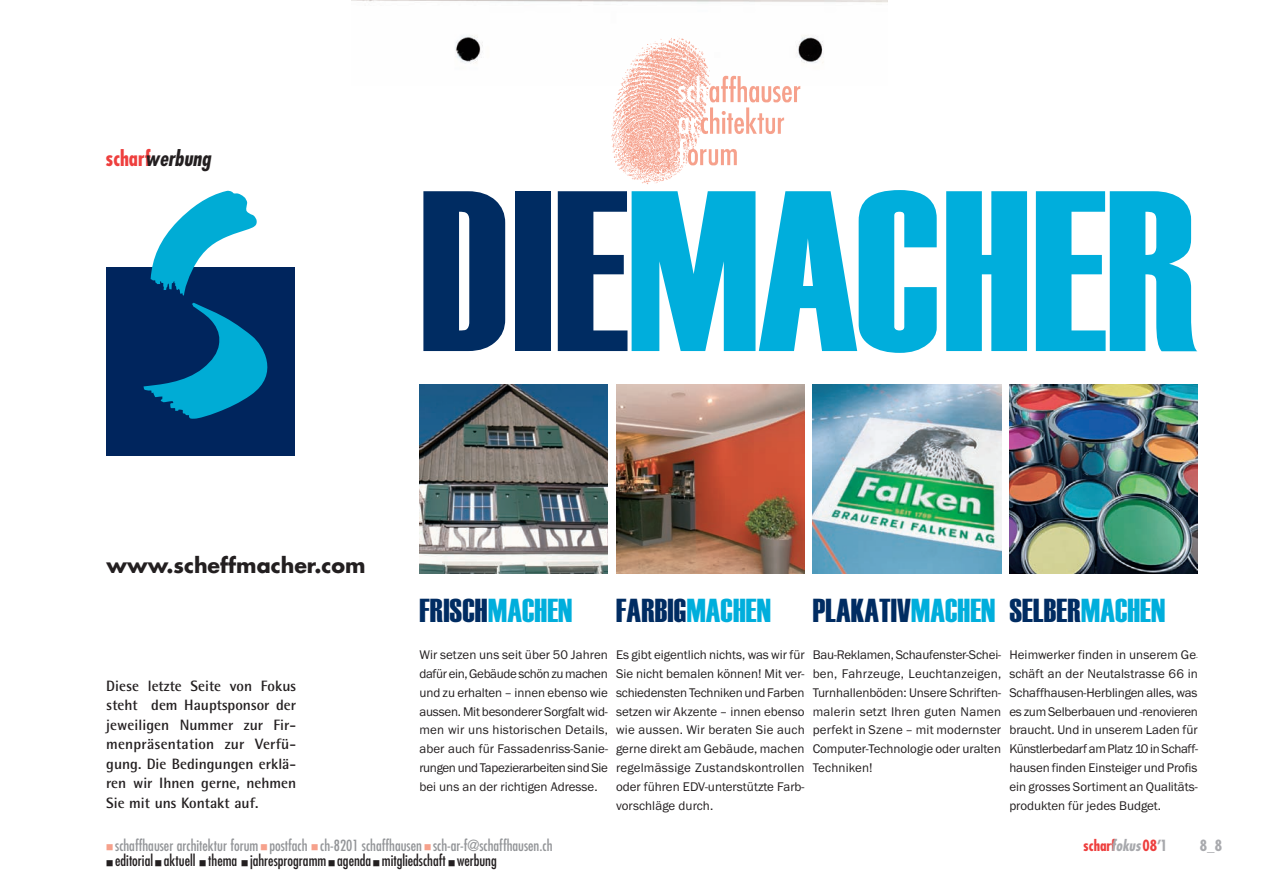
<style>
.page{position:relative;width:1263px;height:893px;background:#fff}
.page>*{position:absolute;margin:0;border:0;box-sizing:border-box;transform-origin:0 0}
.t1{font:228.3px "Haettenschweiler+FEJDZK";color:#00aedc}
.t2{font:33.3px "Haettenschweiler+FEJDZK";letter-spacing:.005em;color:#002c62}
.t3{font:italic 700 condensed 21px "Futura";color:#231f20}
.t4{font:700 20.7px "Futura";color:#231f20}
.t5{font:700 15px/19.5px "Rotis Semi Sans";color:#231f20;text-align:justify}
.t6{font:condensed 15px "Futura";color:#939598}
.t7{font:condensed 15px "Futura";color:#231f20}
.t8{font:700 condensed 15px "Futura";color:#ee3f3e}
.t9{font:700 condensed 15px "Futura";color:#a8a9ad}
.t10{font:13.05px/18.8px "Franklin Gothic Itc T Book+FOZEPD";color:#231f20;text-align:justify}
.s1{font-style:normal;color:#ee3f3e}
.s2{color:#002c62}
.s3{color:#00aedc}
.s4{font-style:italic;color:#a8a9ad}
.s5{color:#a8a9ad}
</style>
<div class="page">
<img style="left:369px;top:1px;width:518px;height:62px">
<img style="left:600px;top:28px;width:215px;height:157px">
<img style="left:419px;top:385px;width:189px;height:188px">
<img style="left:616px;top:385px;width:188px;height:188px">
<img style="left:813px;top:385px;width:188px;height:188px">
<img style="left:1009px;top:385px;width:189px;height:188px">
<div style="left:106px;top:268px;width:188px;height:188px;background:#00255d"></div>
<svg style="left:151px;top:191px;width:106px;height:105px"></svg>
<svg style="left:144px;top:303px;width:124px;height:116px"></svg>
<h3 class="t3" style="left:106px;top:146px;width:107px"><span class="s1">scharf</span>werbung</h3>
<h1 class="t1" style="left:419px;top:141px;width:780px"><span class="s2">DIE</span>MACHER</h1>
<h3 class="t4" style="left:107px;top:551px;width:260px">www.scheffmacher.com</h3>
<p class="t5" style="left:106px;top:675px;width:191px">Diese letzte Seite von Fokus steht dem Hauptsponsor der jeweiligen Nummer zur Fir&shy;menpräsentation zur Verfü&shy;gung. Die Bedingungen erklä&shy;ren wir Ihnen gerne, nehmen Sie mit uns Kontakt auf.</p>
<h2 class="t2" style="left:419px;top:591px;width:154px">FRISCH<span class="s3">MACHEN</span></h2>
<p class="t10" style="left:419px;top:645px;width:190px">Wir setzen uns seit über 50 Jahren dafürein,Gebäudeschönzumachen und zu erhalten – innen ebenso wie aussen. Mit besonderer Sorgfalt wid&shy;men wir uns historischen Details, aber auch für Fassadenriss-Sanie&shy;rungenundTapezierarbeitensindSie bei uns an der richtigen Adresse.</p>
<h2 class="t2" style="left:616px;top:591px;width:156px">FARBIG<span class="s3">MACHEN</span></h2>
<p class="t10" style="left:616px;top:645px;width:190px">Es gibt eigentlich nichts, was wir für Sie nicht bemalen können! Mit ver&shy;schiedensten Techniken und Farben setzen wir Akzente – innen ebenso wie aussen. Wir beraten Sie auch gerne direkt am Gebäude, machen regelmässige Zustandskontrollen oder führen EDV-unterstützte Farb&shy;vorschläge durch.</p>
<h2 class="t2" style="left:813px;top:591px;width:354px">PLAKATIV<span class="s3">MACHEN</span> SELBER<span class="s3">MACHEN</span></h2>
<p class="t10" style="left:813px;top:645px;width:190px">Bau-Reklamen,Schaufenster-Schei&shy;ben, Fahrzeuge, Leuchtanzeigen, Turnhallenböden: Unsere Schriften&shy;malerin setzt Ihren guten Namen perfekt in Szene – mit modernster Computer-Technologie oder uralten Techniken!</p>
<p class="t10" style="left:1009px;top:645px;width:190px">Heimwerker finden in unserem Ge&shy;schäft an der Neutalstrasse 66 in Schaffhausen-Herblingen alles, was es zum Selberbauen und -renovieren braucht. Und in unserem Laden für Künstlerbedarfam Platz 10 in Schaff&shy;hausen finden Einsteiger und Profis ein grosses Sortiment an Qualitäts&shy;produkten für jedes Budget.</p>
<p class="t6" style="left:115px;top:836px;width:439px">schaffhauser architektur forum postfach ch-8201 schaffhausen sch-ar-f@schaffhausen.ch</p>
<p class="t7" style="left:115px;top:852px;width:383px">editorial aktuell thema jahresprogramm agenda mitgliedschaft werbung</p>
<p class="t8" style="left:1083px;top:836px;width:86px">scharf<span class="s4">okus</span>08<span class="s5">’1</span></p>
<p class="t9" style="left:1200px;top:836px;width:24px">8_8</p>
</div>
